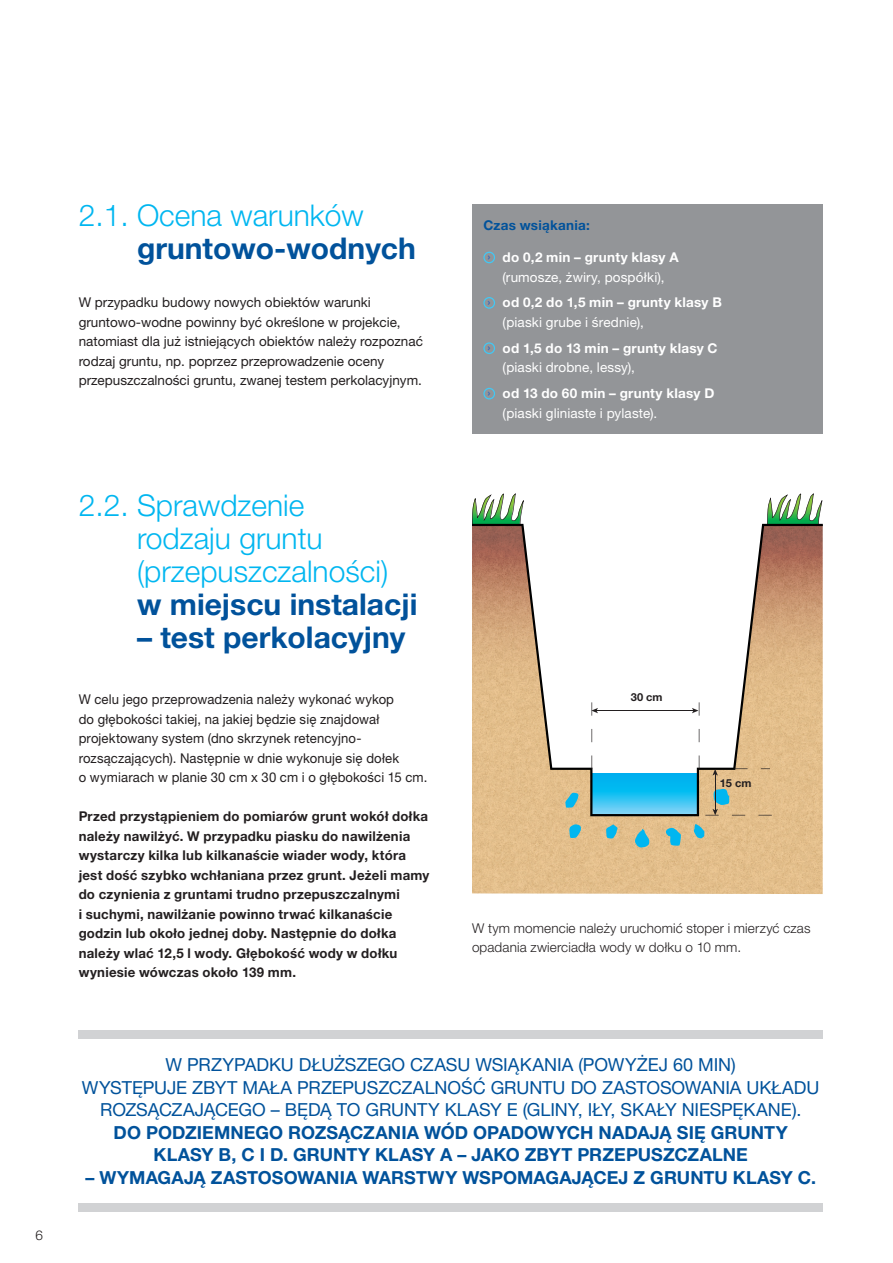
<style>
.page{position:relative;width:893px;height:1263px;background:#fff}
.page>*{position:absolute;margin:0;border:0;box-sizing:border-box;transform-origin:0 0}
.t1{font:300 30px/33px "Helvetica Neue LT Pro";color:#00b6f0}
.t2{font:700 30px "Helvetica Neue LT Pro";color:#01529b}
.t3{font:18px/22.5px "Helvetica Neue LT Pro";letter-spacing:-.005em;color:#01529b;text-align:center}
.t4{font:700 18px/22.5px "Helvetica Neue LT Pro";letter-spacing:.005em;color:#01529b;text-align:center}
.t5{font:13.5px/19.5px "Helvetica Neue LT Pro";color:#231f20}
.t6{font:700 13.5px/19.5px "Helvetica Neue LT Pro";letter-spacing:.02em;color:#231f20}
.t7{font:700 13.5px "Helvetica Neue LT Pro";letter-spacing:.02em;color:#fff}
.t8{font:13.5px "Helvetica Neue LT Pro";letter-spacing:.01em;color:#fff}
.t9{font:300 13.5px/19.5px "Helvetica Neue LT Pro";letter-spacing:.01em;color:#231f20}
.t10{font:700 13.5px "Helvetica Neue LT Pro";letter-spacing:.02em;color:#01529b}
.t11{font:700 11.1px "Helvetica Neue LT Pro";color:#231f20}
</style>
<div class="page">
<img style="left:472px;top:816px;width:351px;height:78px">
<svg style="left:472px;top:493px;width:52px;height:31px"></svg>
<svg style="left:767px;top:493px;width:55px;height:31px"></svg>
<svg style="left:472px;top:524px;width:351px;height:292px"></svg>
<svg style="left:734px;top:768px;width:13px;height:1px"></svg>
<svg style="left:591px;top:729px;width:1px;height:13px"></svg>
<svg style="left:591px;top:755px;width:1px;height:14px"></svg>
<svg style="left:699px;top:729px;width:1px;height:13px"></svg>
<svg style="left:699px;top:755px;width:1px;height:14px"></svg>
<svg style="left:758px;top:815px;width:14px;height:1px"></svg>
<hr style="left:596px;top:710px;width:98px;height:1px;background:#231f20">
<svg style="left:692px;top:702px;width:8px;height:14px"></svg>
<svg style="left:591px;top:702px;width:7px;height:14px"></svg>
<svg style="left:564px;top:792px;width:15px;height:16px"></svg>
<svg style="left:568px;top:824px;width:13px;height:14px"></svg>
<svg style="left:606px;top:824px;width:12px;height:15px"></svg>
<svg style="left:635px;top:828px;width:15px;height:20px"></svg>
<svg style="left:666px;top:827px;width:15px;height:19px"></svg>
<svg style="left:693px;top:823px;width:11px;height:16px"></svg>
<hr style="left:715px;top:774px;width:1px;height:37px;background:#231f20">
<svg style="left:712px;top:769px;width:6px;height:7px"></svg>
<svg style="left:705px;top:788px;width:40px;height:28px"></svg>
<div style="left:472px;top:204px;width:351px;height:230px;background:#939598"></div>
<div style="left:483px;top:252px;width:12px;height:11px;border:1px solid #42c8f4;border-radius:50%"></div>
<div style="left:483px;top:297px;width:12px;height:12px;border:1px solid #42c8f4;border-radius:50%"></div>
<div style="left:483px;top:342px;width:12px;height:12px;border:1px solid #42c8f4;border-radius:50%"></div>
<div style="left:483px;top:388px;width:12px;height:11px;border:1px solid #42c8f4;border-radius:50%"></div>
<svg style="left:486px;top:390px;width:5px;height:7px"></svg>
<div style="left:79px;top:1030px;width:744px;height:9px;background:#d1d2d4"></div>
<div style="left:79px;top:1203px;width:744px;height:9px;background:#d1d2d4"></div>
<p class="t9" style="left:36px;top:1225px;width:9px">6</p>
<h1 class="t1" style="left:79px;top:198px;width:287px">2.1. Ocena warunków</h1>
<h1 class="t2" style="left:137px;top:229px;width:280px">gruntowo-wodnych</h1>
<p class="t5" style="left:79px;top:292px;width:346px">W przypadku budowy nowych obiektów warunki gruntowo-wodne powinny być określone w projekcie, natomiast dla już istniejących obiektów należy rozpoznać rodzaj gruntu, np. poprzez przeprowadzenie oceny przepuszczalności gruntu, zwanej testem perkolacyjnym.</p>
<h1 class="t1" style="left:137px;top:488px;width:253px;text-indent:-58px">2.2. Sprawdzenie rodzaju gruntu (przepuszczalności)</h1>
<h1 class="t2" style="left:137px;top:585px;width:282px">w miejscu instalacji</h1>
<h1 class="t2" style="left:137px;top:618px;width:270px">– test perkolacyjny</h1>
<p class="t5" style="left:79px;top:689px;width:350px">W celu jego przeprowadzenia należy wykonać wykop<br>do głębokości takiej, na jakiej będzie się znajdował projektowany system (dno skrzynek retencyjno&shy;rozsączających). Następnie w dnie wykonuje się dołek<br>o wymiarach w planie 30 cm x 30 cm i o głębokości 15 cm.</p>
<p class="t6" style="left:79px;top:806px;width:352px">Przed przystąpieniem do pomiarów grunt wokół dołka należy nawilżyć. W przypadku piasku do nawilżenia wystarczy kilka lub kilkanaście wiader wody, która jest dość szybko wchłaniana przez grunt. Jeżeli mamy do czynienia z gruntami trudno przepuszczalnymi<br>i suchymi, nawilżanie powinno trwać kilkanaście godzin lub około jednej doby. Następnie do dołka należy wlać 12,5 l wody. Głębokość wody w dołku wyniesie wówczas około 139 mm.</p>
<p class="t10" style="left:483px;top:216px;width:108px">Czas wsiąkania:</p>
<p class="t7" style="left:503px;top:249px;width:178px">do 0,2 min – grunty klasy A</p>
<p class="t8" style="left:503px;top:268px;width:163px">(rumosze, żwiry, pospółki),</p>
<p class="t7" style="left:503px;top:294px;width:221px">od 0,2 do 1,5 min – grunty klasy B</p>
<p class="t8" style="left:503px;top:314px;width:143px">(piaski grube i średnie),</p>
<p class="t7" style="left:503px;top:339px;width:216px">od 1,5 do 13 min – grunty klasy C</p>
<p class="t8" style="left:503px;top:359px;width:134px">(piaski drobne, lessy),</p>
<p class="t7" style="left:503px;top:385px;width:213px">od 13 do 60 min – grunty klasy D</p>
<p class="t8" style="left:503px;top:405px;width:156px">(piaski gliniaste i pylaste).</p>
<p class="t11" style="left:631px;top:690px;width:33px">30 cm</p>
<p class="t11" style="left:720px;top:776px;width:33px">15 cm</p>
<p class="t9" style="left:472px;top:918px;width:340px">W tym momencie należy uruchomić stoper i mierzyć czas opadania zwierciadła wody w dołku o 10 mm.</p>
<h2 class="t3" style="left:82px;top:1053px;width:739px">W PRZYPADKU DŁUŻSZEGO CZASU WSIĄKANIA (POWYŻEJ 60 MIN)<br>WYSTĘPUJE ZBYT MAŁA PRZEPUSZCZALNOŚĆ GRUNTU DO ZASTOSOWANIA UKŁADU<br>ROZSĄCZAJĄCEGO – BĘDĄ TO GRUNTY KLASY E (GLINY, IŁY, SKAŁY NIESPĘKANE).</h2>
<h2 class="t4" style="left:114px;top:1121px;width:676px">DO PODZIEMNEGO ROZSĄCZANIA WÓD OPADOWYCH NADAJĄ SIĘ GRUNTY<br>KLASY B, C I D. GRUNTY KLASY A – JAKO ZBYT PRZEPUSZCZALNE</h2>
<h2 class="t4" style="left:85px;top:1166px;width:732px">– WYMAGAJĄ ZASTOSOWANIA WARSTWY WSPOMAGAJĄCEJ Z GRUNTU KLASY C.</h2>
</div>
